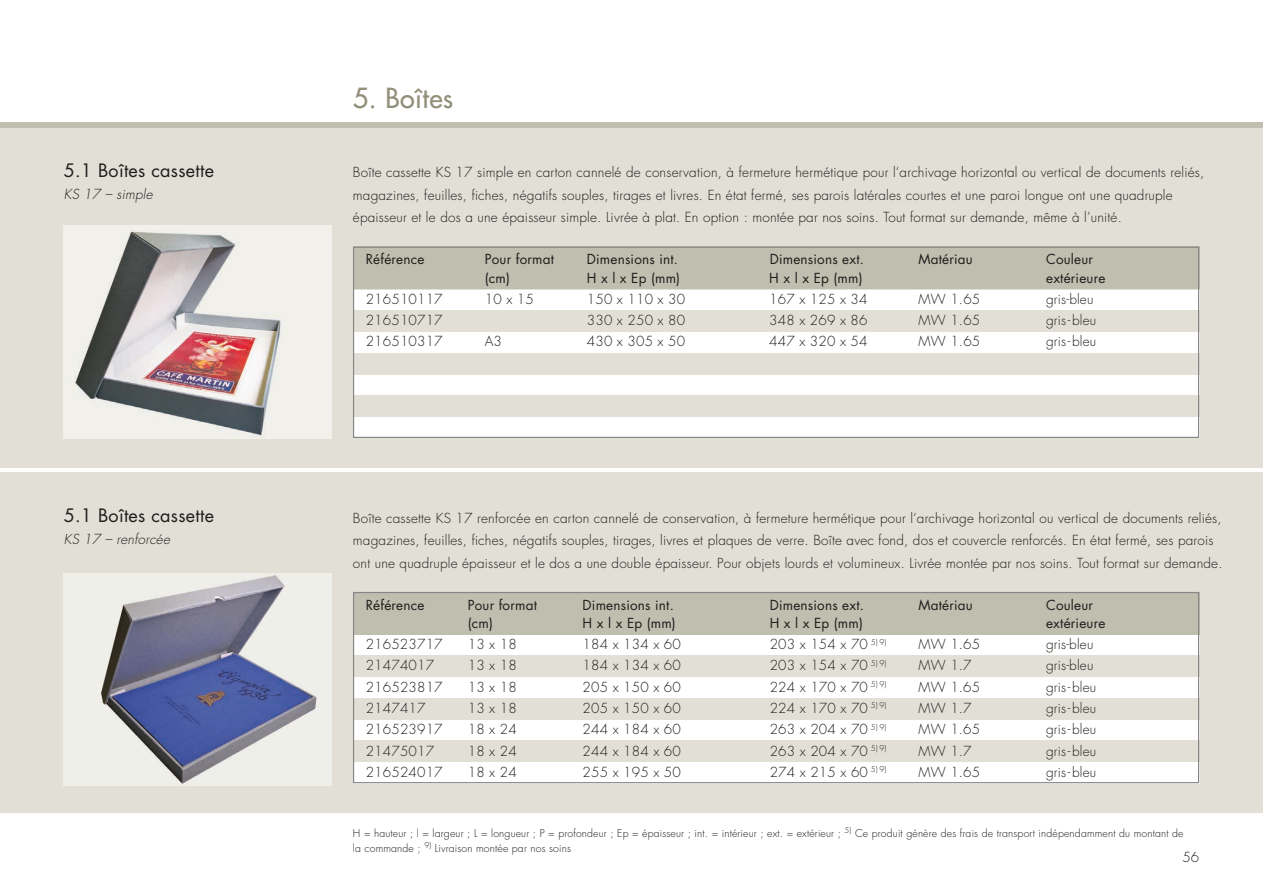
<style>
.page{position:relative;width:1263px;height:893px;background:#fff}
.page>*{position:absolute;margin:0;border:0;box-sizing:border-box;transform-origin:0 0}
.t1{font:500 27px "Futura Std";letter-spacing:.015em;color:#928f7a}
.t2{font:18px "Futura Std";letter-spacing:.015em;color:#1d1d1b}
.t3{font:300 13.5px/22.5px "Futura Std";letter-spacing:.015em;color:#1d1d1b}
.t4{font:13.5px "Futura Std";letter-spacing:.015em;color:#1d1d1b}
.t5{font:italic 300 13.5px "Futura Std";letter-spacing:.015em;color:#1d1d1b}
.t6{font:300 10.5px/15px "Futura Std";letter-spacing:.015em;color:#1d1d1b}
</style>
<div class="page">
<div style="left:0;top:128px;width:1263px;height:340px;background:#e1dfd6"></div>
<div style="left:0;top:473px;width:1263px;height:340px;background:#e1dfd6"></div>
<div style="left:0;top:122px;width:1263px;height:6px;background:#c0beae"></div>
<div style="left:353px;top:247px;width:846px;height:191px;background:#fff"></div>
<div style="left:353px;top:310px;width:846px;height:22px;background:#e1dfd6"></div>
<div style="left:353px;top:353px;width:846px;height:21px;background:#e1dfd6"></div>
<div style="left:353px;top:395px;width:846px;height:22px;background:#e1dfd6"></div>
<div style="left:353px;top:247px;width:846px;height:42px;background:#c0beae"></div>
<div style="left:353px;top:247px;width:846px;height:191px;border:1px solid #878787"></div>
<div style="left:353px;top:592px;width:846px;height:191px;background:#fff"></div>
<div style="left:353px;top:656px;width:846px;height:21px;background:#e1dfd6"></div>
<div style="left:353px;top:698px;width:846px;height:21px;background:#e1dfd6"></div>
<div style="left:353px;top:741px;width:846px;height:21px;background:#e1dfd6"></div>
<div style="left:353px;top:592px;width:846px;height:42px;background:#c0beae"></div>
<div style="left:353px;top:592px;width:846px;height:191px;border:1px solid #878787"></div>
<img style="left:64px;top:226px;width:268px;height:212px">
<img style="left:64px;top:573px;width:268px;height:213px">
<h2 class="t2" style="left:64px;top:159px;width:152px">5.1 Boîtes cassette</h2>
<p class="t5" style="left:64px;top:186px;width:90px">KS 17 – simple</p>
<h2 class="t2" style="left:64px;top:504px;width:152px">5.1 Boîtes cassette</h2>
<p class="t5" style="left:64px;top:531px;width:108px">KS 17 – renforcée</p>
<h1 class="t1" style="left:353px;top:81px;width:102px">5. Boîtes</h1>
<p class="t3" style="left:353px;top:161px;width:853px">Boîte cassette KS 17 simple en carton cannelé de conservation, à fermeture hermétique pour l‘archivage horizontal ou vertical de documents reliés, magazines, feuilles, fiches, négatifs souples, tirages et livres. En état fermé, ses parois latérales courtes et une paroi longue ont une quadruple épaisseur et le dos a une épaisseur simple. Livrée à plat. En option : montée par nos soins. Tout format sur demande, même à l’unité.</p>
<p class="t4" style="left:366px;top:251px;width:60px">Référence</p>
<p class="t4" style="left:485px;top:251px;width:71px">Pour format</p>
<p class="t4" style="left:587px;top:251px;width:93px">Dimensions int.</p>
<p class="t4" style="left:770px;top:251px;width:96px">Dimensions ext.</p>
<p class="t4" style="left:918px;top:251px;width:56px">Matériau</p>
<p class="t4" style="left:1046px;top:251px;width:48px">Couleur</p>
<p class="t4" style="left:485px;top:269px;width:27px">(cm)</p>
<p class="t4" style="left:587px;top:269px;width:95px">H x l x Ep (mm)</p>
<p class="t4" style="left:769px;top:269px;width:95px">H x l x Ep (mm)</p>
<p class="t4" style="left:1046px;top:269px;width:61px">extérieure</p>
<p class="t3" style="left:366px;top:288px;width:78px">216510117</p>
<p class="t3" style="left:485px;top:288px;width:51px">10 x 15</p>
<p class="t3" style="left:587px;top:288px;width:100px">150 x 110 x 30</p>
<p class="t3" style="left:769px;top:288px;width:100px">167 x 125 x 34</p>
<p class="t3" style="left:918px;top:288px;width:63px">MW 1.65</p>
<p class="t3" style="left:1046px;top:288px;width:49px">gris-bleu</p>
<p class="t3" style="left:366px;top:309px;width:78px">216510717</p>
<p class="t3" style="left:587px;top:309px;width:100px">330 x 250 x 80</p>
<p class="t3" style="left:769px;top:309px;width:100px">348 x 269 x 86</p>
<p class="t3" style="left:918px;top:309px;width:63px">MW 1.65</p>
<p class="t3" style="left:1046px;top:309px;width:52px">gris-bleu</p>
<p class="t3" style="left:366px;top:331px;width:78px">216510317</p>
<p class="t3" style="left:485px;top:331px;width:19px">A3</p>
<p class="t3" style="left:587px;top:331px;width:100px">430 x 305 x 50</p>
<p class="t3" style="left:769px;top:331px;width:100px">447 x 320 x 54</p>
<p class="t3" style="left:918px;top:331px;width:63px">MW 1.65</p>
<p class="t3" style="left:1046px;top:331px;width:52px">gris-bleu</p>
<p class="t3" style="left:353px;top:507px;width:871px">Boîte cassette KS 17 renforcée en carton cannelé de conservation, à fermeture hermétique pour l‘archivage horizontal ou vertical de documents reliés, magazines, feuilles, fiches, négatifs souples, tirages, livres et plaques de verre. Boîte avec fond, dos et couvercle renforcés. En état fermé, ses parois ont une quadruple épaisseur et le dos a une double épaisseur. Pour objets lourds et volumineux. Livrée montée par nos soins. Tout format sur demande.</p>
<p class="t4" style="left:366px;top:596px;width:60px">Référence</p>
<p class="t4" style="left:468px;top:596px;width:71px">Pour format</p>
<p class="t4" style="left:583px;top:596px;width:93px">Dimensions int.</p>
<p class="t4" style="left:770px;top:596px;width:96px">Dimensions ext.</p>
<p class="t4" style="left:918px;top:596px;width:56px">Matériau</p>
<p class="t4" style="left:1046px;top:596px;width:48px">Couleur</p>
<p class="t4" style="left:468px;top:614px;width:27px">(cm)</p>
<p class="t4" style="left:583px;top:614px;width:95px">H x l x Ep (mm)</p>
<p class="t4" style="left:770px;top:614px;width:95px">H x l x Ep (mm)</p>
<p class="t4" style="left:1046px;top:614px;width:61px">extérieure</p>
<p class="t3" style="left:366px;top:633px;width:78px">216523717</p>
<p class="t3" style="left:468px;top:633px;width:51px">13 x 18</p>
<p class="t3" style="left:583px;top:633px;width:100px">184 x 134 x 60</p>
<p class="t3" style="left:770px;top:633px;width:118px">203 x 154 x 70 <sup>5)</sup> <sup>9)</sup></p>
<p class="t3" style="left:918px;top:633px;width:63px">MW 1.65</p>
<p class="t3" style="left:1046px;top:633px;width:49px">gris-bleu</p>
<p class="t3" style="left:366px;top:655px;width:70px">21474017</p>
<p class="t3" style="left:468px;top:655px;width:51px">13 x 18</p>
<p class="t3" style="left:583px;top:655px;width:100px">184 x 134 x 60</p>
<p class="t3" style="left:770px;top:655px;width:118px">203 x 154 x 70 <sup>5)</sup> <sup>9)</sup></p>
<p class="t3" style="left:918px;top:655px;width:55px">MW 1.7</p>
<p class="t3" style="left:1046px;top:655px;width:49px">gris-bleu</p>
<p class="t3" style="left:366px;top:676px;width:78px">216523817</p>
<p class="t3" style="left:468px;top:676px;width:51px">13 x 18</p>
<p class="t3" style="left:583px;top:676px;width:100px">205 x 150 x 60</p>
<p class="t3" style="left:770px;top:676px;width:118px">224 x 170 x 70 <sup>5)</sup> <sup>9)</sup></p>
<p class="t3" style="left:918px;top:676px;width:63px">MW 1.65</p>
<p class="t3" style="left:1046px;top:676px;width:52px">gris-bleu</p>
<p class="t3" style="left:366px;top:697px;width:61px">2147417</p>
<p class="t3" style="left:468px;top:697px;width:51px">13 x 18</p>
<p class="t3" style="left:583px;top:697px;width:100px">205 x 150 x 60</p>
<p class="t3" style="left:770px;top:697px;width:118px">224 x 170 x 70 <sup>5)</sup> <sup>9)</sup></p>
<p class="t3" style="left:918px;top:697px;width:55px">MW 1.7</p>
<p class="t3" style="left:1046px;top:697px;width:52px">gris-bleu</p>
<p class="t3" style="left:366px;top:718px;width:78px">216523917</p>
<p class="t3" style="left:468px;top:718px;width:51px">18 x 24</p>
<p class="t3" style="left:583px;top:718px;width:100px">244 x 184 x 60</p>
<p class="t3" style="left:770px;top:718px;width:118px">263 x 204 x 70 <sup>5)</sup> <sup>9)</sup></p>
<p class="t3" style="left:918px;top:718px;width:63px">MW 1.65</p>
<p class="t3" style="left:1046px;top:718px;width:52px">gris-bleu</p>
<p class="t3" style="left:366px;top:740px;width:70px">21475017</p>
<p class="t3" style="left:468px;top:740px;width:51px">18 x 24</p>
<p class="t3" style="left:583px;top:740px;width:100px">244 x 184 x 60</p>
<p class="t3" style="left:770px;top:740px;width:118px">263 x 204 x 70 <sup>5)</sup> <sup>9)</sup></p>
<p class="t3" style="left:918px;top:740px;width:55px">MW 1.7</p>
<p class="t3" style="left:1046px;top:740px;width:52px">gris-bleu</p>
<p class="t3" style="left:366px;top:761px;width:78px">216524017</p>
<p class="t3" style="left:468px;top:761px;width:51px">18 x 24</p>
<p class="t3" style="left:583px;top:761px;width:100px">255 x 195 x 50</p>
<p class="t3" style="left:770px;top:761px;width:118px">274 x 215 x 60 <sup>5)</sup> <sup>9)</sup></p>
<p class="t3" style="left:918px;top:761px;width:63px">MW 1.65</p>
<p class="t3" style="left:1046px;top:761px;width:52px">gris-bleu</p>
<p class="t6" style="left:353px;top:826px;width:832px">H = hauteur ; l = largeur ; L = longueur ; P = profondeur ; Ep = épaisseur ; int. = intérieur ; ext. = extérieur ; <sup>5)</sup> Ce produit génère des frais de transport indépendamment du montant de la commande ; <sup>9)</sup> Livraison montée par nos soins</p>
<p class="t3" style="left:1182px;top:846px;width:18px">56</p>
</div>
